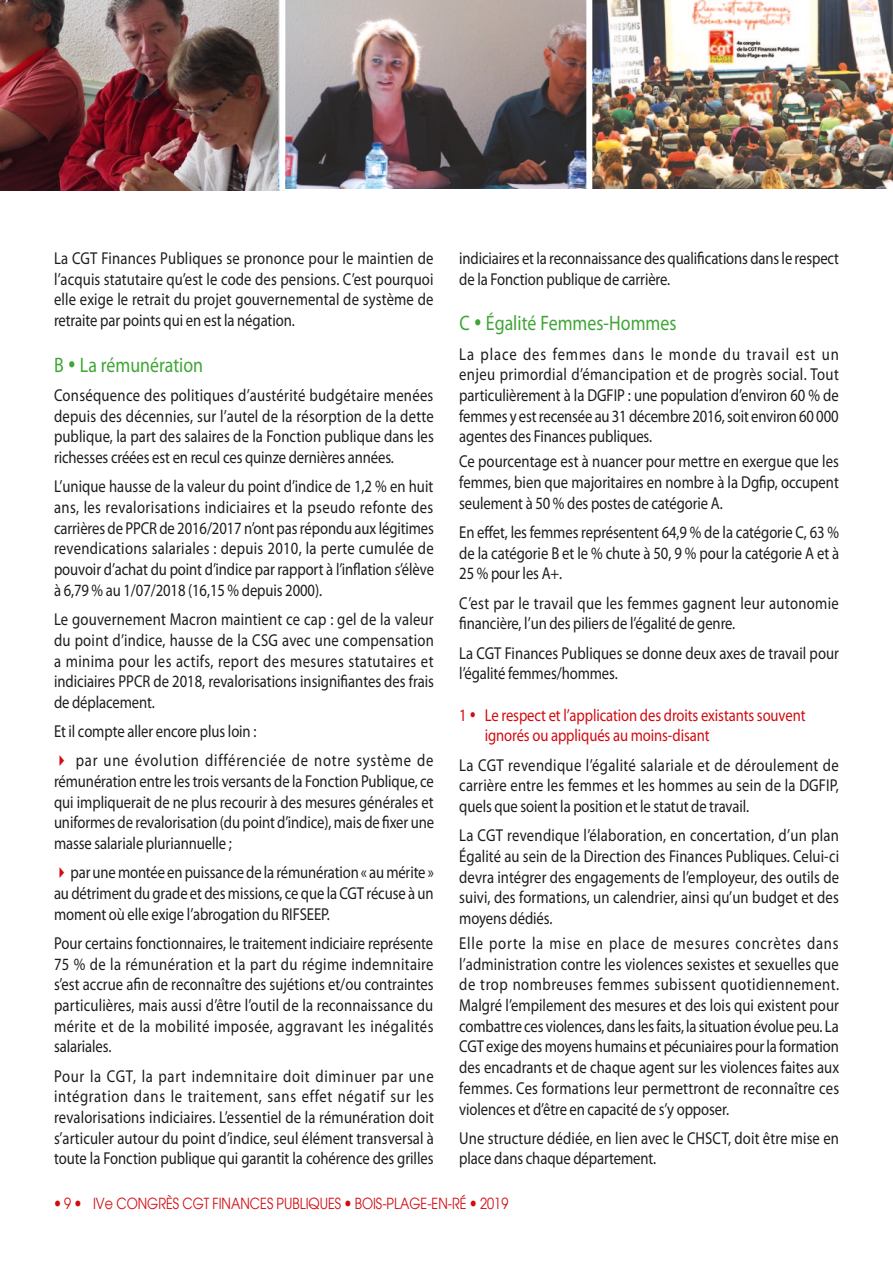
<style>
.page{position:relative;width:893px;height:1263px;background:#fff}
.page>*{position:absolute;margin:0;border:0;box-sizing:border-box;transform-origin:0 0}
.t1{font:21px "Myriad Pro";color:#3fa535;scale:.85 1}
.Corps_de_texte{font:17.25px/20.7px "Myriad Pro";letter-spacing:-.005em;color:#1d1d1b;text-align:justify;scale:.85 1}
.Corps_de_texte-2{font:17.25px/20.7px "Myriad Pro";letter-spacing:.015em;color:#1d1d1b;scale:.85 1}
.Corps_de_texte-3{font:17.25px/20.7px "Myriad Pro";letter-spacing:-.005em;color:#d20b11;scale:.85 1}
.t2{font:15px "Avant Garde";color:#d20b11;scale:.85 1}
.s1{color:#d20b11}
</style>
<div class="page">
<img style="left:0;top:0;width:279px;height:191px">
<img style="left:278px;top:0;width:615px;height:189px">
<div style="left:279px;top:0;width:6px;height:191px;background:#fff"></div>
<div style="left:586px;top:0;width:6px;height:190px;background:#fff"></div>
<p class="Corps_de_texte" style="left:54px;top:247px;width:448px">La CGT Finances Publiques se prononce pour le maintien de l’acquis statutaire qu’est le code des pensions. C’est pourquoi elle exige le retrait du projet gouvernemental de système de retraite par points qui en est la négation.</p>
<p class="t1" style="left:54px;top:352px;width:177px">B • La rémunération</p>
<p class="Corps_de_texte" style="left:54px;top:385px;width:448px">Conséquence des politiques d’austérité budgétaire menées depuis des décennies, sur l’autel de la résorption de la dette publique, la part des salaires de la Fonction publique dans les richesses créées est en recul ces quinze dernières années.</p>
<p class="Corps_de_texte" style="left:54px;top:476px;width:449px">L’unique hausse de la valeur du point d’indice de 1,2 % en huit ans, les revalorisations indiciaires et la pseudo refonte des carrières de PPCR de 2016/2017 n’ont pas répondu aux légitimes revendications salariales : depuis 2010, la perte cumulée de pouvoir d’achat du point d’indice par rapport à l’inflation s’élève à 6,79 % au 1/07/2018 (16,15 % depuis 2000).</p>
<p class="Corps_de_texte" style="left:54px;top:609px;width:449px">Le gouvernement Macron maintient ce cap : gel de la valeur du point d’indice, hausse de la CSG avec une compensation a minima pour les actifs, report des mesures statutaires et indiciaires PPCR de 2018, revalorisations insignifiantes des frais de déplacement.</p>
<p class="Corps_de_texte" style="left:54px;top:721px;width:240px">Et il compte aller encore plus loin :</p>
<p class="Corps_de_texte" style="left:54px;top:750px;width:449px"><span class="s1">✔</span> par une évolution différenciée de notre système de rémunération entre les trois versants de la Fonction Publique, ce qui impliquerait de ne plus recourir à des mesures générales et uniformes de revalorisation (du point d’indice), mais de fixer une masse salariale pluriannuelle ;</p>
<p class="Corps_de_texte" style="left:54px;top:862px;width:448px"><span class="s1">✔</span>par une montée en puissance de la rémunération « au mérite » au détriment du grade et des missions, ce que la CGT récuse à un moment où elle exige l’abrogation du RIFSEEP.</p>
<p class="Corps_de_texte" style="left:54px;top:932px;width:448px">Pour certains fonctionnaires, le traitement indiciaire représente 75 % de la rémunération et la part du régime indemnitaire s’est accrue afin de reconnaître des sujétions et/ou contraintes particulières, mais aussi d’être l’outil de la reconnaissance du mérite et de la mobilité imposée, aggravant les inégalités salariales.</p>
<p class="Corps_de_texte" style="left:54px;top:1065px;width:449px">Pour la CGT, la part indemnitaire doit diminuer par une intégration dans le traitement, sans effet négatif sur les revalorisations indiciaires. L’essentiel de la rémunération doit s’articuler autour du point d’indice, seul élément transversal à toute la Fonction publique qui garantit la cohérence des grilles</p>
<p class="Corps_de_texte" style="left:459px;top:247px;width:448px">indiciaires et la reconnaissance des qualifications dans le respect de la Fonction publique de carrière.</p>
<p class="t1" style="left:459px;top:310px;width:257px">C • Égalité Femmes-Hommes</p>
<p class="Corps_de_texte" style="left:459px;top:343px;width:448px">La place des femmes dans le monde du travail est un enjeu primordial d’émancipation et de progrès social. Tout particulièrement à la DGFIP : une population d’environ 60 % de femmes y est recensée au 31 décembre 2016, soit environ 60 000 agentes des Finances publiques.</p>
<p class="Corps_de_texte" style="left:459px;top:451px;width:448px">Ce pourcentage est à nuancer pour mettre en exergue que les femmes, bien que majoritaires en nombre à la Dgfip, occupent seulement à 50 % des postes de catégorie A.</p>
<p class="Corps_de_texte" style="left:459px;top:522px;width:449px">En effet, les femmes représentent 64,9 % de la catégorie C, 63 % de la catégorie B et le % chute à 50, 9 % pour la catégorie A et à 25 % pour les A+.</p>
<p class="Corps_de_texte-2" style="left:459px;top:592px;width:448px">C’est par le travail que les femmes gagnent leur autonomie financière, l’un des piliers de l’égalité de genre.</p>
<p class="Corps_de_texte" style="left:459px;top:642px;width:448px">La CGT Finances Publiques se donne deux axes de travail pour l’égalité femmes/hommes.</p>
<p class="Corps_de_texte-3" style="left:485px;top:704px;width:379px;text-indent:-26px">1 • Le respect et l’application des droits existants souvent ignorés ou appliqués au moins-disant</p>
<p class="Corps_de_texte" style="left:459px;top:754px;width:448px">La CGT revendique l’égalité salariale et de déroulement de carrière entre les femmes et les hommes au sein de la DGFIP, quels que soient la position et le statut de travail.</p>
<p class="Corps_de_texte" style="left:459px;top:825px;width:448px">La CGT revendique l’élaboration, en concertation, d’un plan Égalité au sein de la Direction des Finances Publiques. Celui-ci devra intégrer des engagements de l’employeur, des outils de suivi, des formations, un calendrier, ainsi qu’un budget et des moyens dédiés.</p>
<p class="Corps_de_texte" style="left:459px;top:932px;width:448px">Elle porte la mise en place de mesures concrètes dans l’administration contre les violences sexistes et sexuelles que de trop nombreuses femmes subissent quotidiennement.<br>Malgré l’empilement des mesures et des lois qui existent pour combattre ces violences, dans les faits, la situation évolue peu. La CGT exige des moyens humains et pécuniaires pour la formation des encadrants et de chaque agent sur les violences faites aux femmes. Ces formations leur permettront de reconnaître ces violences et d’être en capacité de s’y opposer.</p>
<p class="Corps_de_texte" style="left:459px;top:1127px;width:448px">Une structure dédiée, en lien avec le CHSCT, doit être mise en place dans chaque département.</p>
<p class="t2" style="left:64px;top:1195px;width:10px">9</p>
<p class="t2" style="left:93px;top:1195px;width:490px">IVe CONGRÈS CGT FINANCES PUBLIQUES BOIS-PLAGE-EN-RÉ 2019</p>
</div>
